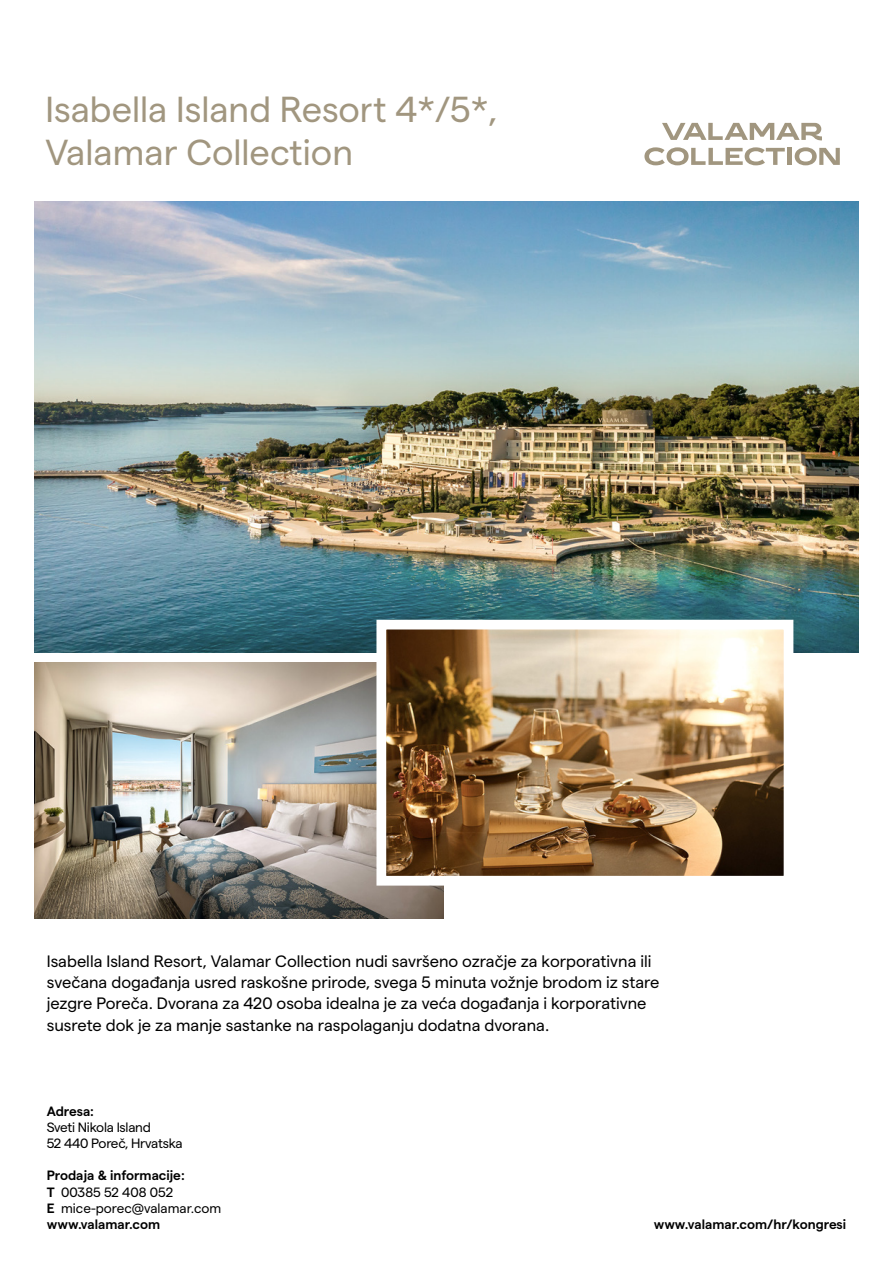
<style>
.page{position:relative;width:893px;height:1263px;background:#fff}
.page>*{position:absolute;margin:0;border:0;box-sizing:border-box;transform-origin:0 0}
.t1{font:36.15px/43.3px "Matter";color:#a1967f}
.t2{font:16.5px/21px "Matter";color:#000}
.t3{font:600 13.5px/16.2px "Matter";color:#000}
.t4{font:13.5px/16.2px "Matter";letter-spacing:-.02em;color:#000}
.s1{font-weight:400}
</style>
<div class="page">
<svg style="left:644px;top:147px;width:141px;height:18px"></svg>
<div style="left:787px;top:148px;width:5px;height:17px;background:#a1967f"></div>
<svg style="left:795px;top:147px;width:45px;height:18px"></svg>
<svg style="left:662px;top:123px;width:160px;height:17px"></svg>
<img style="left:34px;top:202px;width:825px;height:451px">
<img style="left:34px;top:662px;width:410px;height:257px">
<img style="left:387px;top:631px;width:395px;height:243px">
<div style="left:376px;top:620px;width:417px;height:265px;border:10px solid #fff"></div>
<h1 class="t1" style="left:46px;top:85px;width:454px">Isabella Island Resort 4*/5*,<br>Valamar Collection</h1>
<p class="t2" style="left:47px;top:950px;width:614px">Isabella Island Resort, Valamar Collection nudi savršeno ozračje za korporativna ili svečana događanja usred raskošne prirode, svega 5 minuta vožnje brodom iz stare jezgre Poreča. Dvorana za 420 osoba idealna je za veća događanja i korporativne susrete dok je za manje sastanke na raspolaganju dodatna dvorana.</p>
<p class="t3" style="left:47px;top:1101px;width:49px">Adresa:</p>
<p class="t4" style="left:47px;top:1118px;width:138px">Sveti Nikola Island<br>52 440 Poreč, Hrvatska</p>
<p class="t3" style="left:47px;top:1166px;width:176px">Prodaja &amp; informacije:<br>T <span class="s1">00385 52 408 052<br></span>E <span class="s1">mice-porec@valamar.com </span>www.valamar.com</p>
<p class="t3" style="left:654px;top:1215px;width:194px">www.valamar.com/hr/kongresi</p>
</div>
